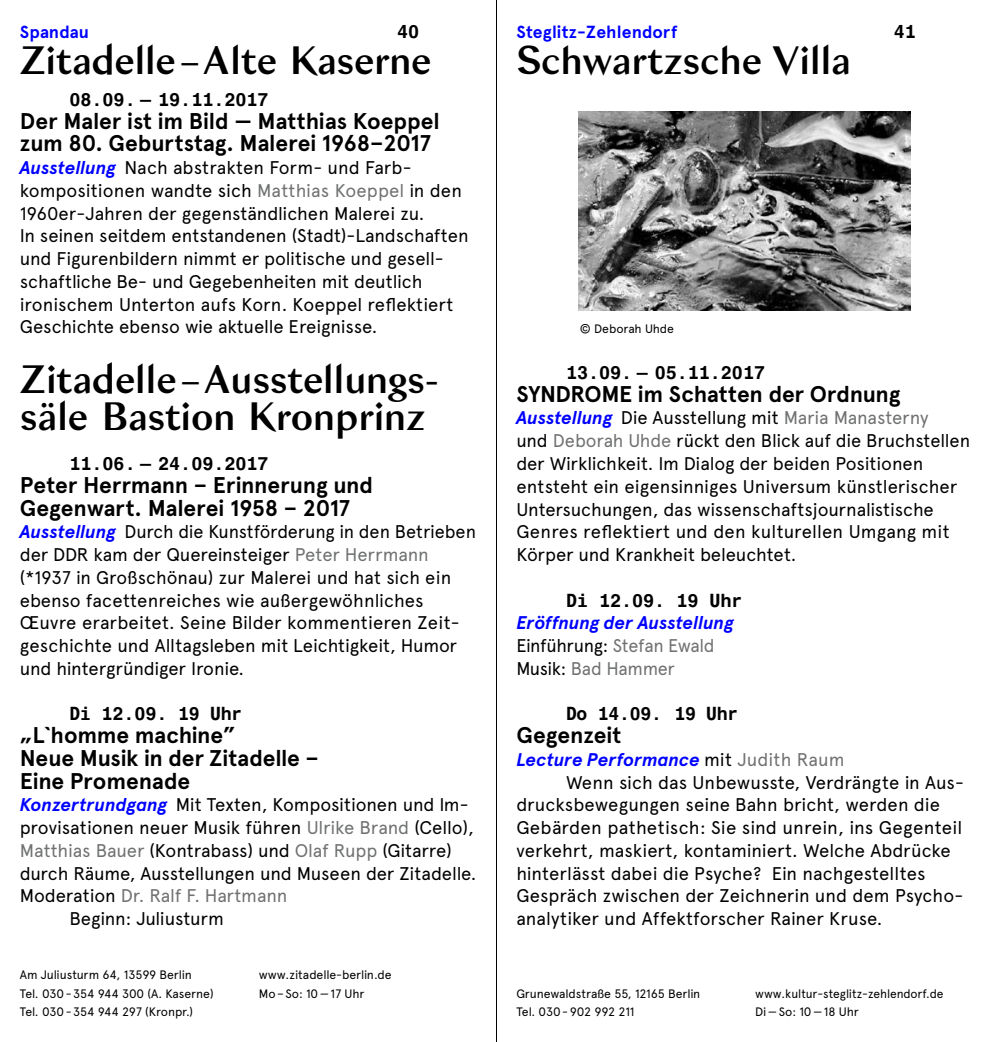
<style>
.page{position:relative;width:993px;height:1042px;background:#fff}
.page>*{position:absolute;margin:0;border:0;box-sizing:border-box;transform-origin:0 0}
.t1{font:38.5px/36.8px "Bagnard";letter-spacing:-.015em;color:#000}
.t2{font:700 22.75px/22.8px "Apercu Pro";letter-spacing:-.005em;color:#000}
.t3{font:18.38px/22.8px "Apercu Pro";letter-spacing:-.005em;color:#000}
.t4{font:700 18.38px "Helvetica Monospaced Pro";color:#000}
.t5{font:italic 700 18.38px/22.8px "Apercu Pro";letter-spacing:-.005em;color:#00f}
.t6{font:18.38px "Apercu Pro";letter-spacing:-.005em;color:#707172}
.t7{font:700 17.5px "Apercu Pro";letter-spacing:.005em;color:#00f}
.t8{font:12.25px/18.4px "Apercu Pro";letter-spacing:-.01em;color:#000}
.s1{font-family:"Myriad Pro"}
.s2{font-weight:700;font-style:italic;color:#00f}
.s3{color:#707172}
.s4{color:#000}
.s5{font-weight:400;font-style:normal;color:#000}
.s6{font-weight:400;font-style:normal;color:#707172}
</style>
<div class="page">
<hr style="left:496px;top:0;width:1px;height:1042px;background:#000">
<img style="left:578px;top:111px;width:332px;height:200px">
<p class="t7" style="left:20px;top:18px;width:71px">Spandau</p>
<p class="t4" style="left:397px;top:20px;width:24px">40</p>
<p class="t4" style="left:893px;top:20px;width:24px">41</p>
<h1 class="t1" style="left:20px;top:43px;width:413px">Zitadelle<span class="s1">–</span>Alte Kaserne</h1>
<p class="t4" style="left:69px;top:88px;width:200px">08.09. —-- 19.11.2017</p>
<p class="t2" style="left:20px;top:109px;width:421px">Der Maler ist im Bild — Matthias Koeppel zum 80. Geburtstag. Malerei 1968–2017</p>
<p class="t3" style="left:20px;top:155px;width:450px"><span class="s2">Ausstellung</span> Nach abstrakten Form- und Farb&shy;kompositionen wandte sich <span class="s3">Matthias Koeppel</span> in den 1960er-Jahren der gegenständlichen Malerei zu.<br>In seinen seitdem entstandenen (Stadt)-Landschaften und Figurenbildern nimmt er politische und gesell&shy;schaftliche Be- und Gegebenheiten mit deutlich ironischem Unterton aufs Korn. Koeppel reflektiert Geschichte ebenso wie aktuelle Ereignisse.</p>
<h1 class="t1" style="left:20px;top:361px;width:421px">Zitadelle<span class="s1">–</span>Ausstellungs&shy;säle Bastion Kronprinz</h1>
<p class="t4" style="left:69px;top:452px;width:200px">11.06. — 24.09.2017</p>
<p class="t2" style="left:20px;top:473px;width:355px">Peter Herrmann – Erinnerung und<br>Gegenwart. Malerei 1958 – 2017</p>
<p class="t3" style="left:20px;top:519px;width:457px"><span class="s2">Ausstellung</span> Durch die Kunstförderung in den Betrieben der DDR kam der Quereinsteiger <span class="s3">Peter Herrmann </span>(*1937 in Großschönau) zur Malerei und hat sich ein ebenso facettenreiches wie außergewöhnliches Œuvre erarbeitet. Seine Bilder kommentieren Zeit&shy;geschichte und Alltagsleben mit Leichtigkeit, Humor und hintergründiger Ironie.</p>
<p class="t4" style="left:69px;top:702px;width:174px">Di 12.09. 19 Uhr</p>
<p class="t2" style="left:20px;top:723px;width:300px">„L`homme machine”<br>Neue Musik in der Zitadelle –<br>Eine Promenade</p>
<p class="t3" style="left:20px;top:792px;width:450px"><span class="s2">Konzertrundgang</span> Mit Texten, Kompositionen und Im-</p>
<p class="t3" style="left:20px;top:815px;width:455px">provisationen neuer Musik führen <span class="s3">Ulrike Brand</span> (Cello),</p>
<p class="t3" style="left:20px;top:838px;width:433px"><span class="s3">Matthias Bauer</span> (Kontrabass) und <span class="s3">Olaf Rupp</span> (Gitarre)</p>
<p class="t3" style="left:20px;top:860px;width:458px">durch Räume, Ausstellungen und Museen der Zitadelle.</p>
<p class="t6" style="left:20px;top:882px;width:269px"><span class="s4">Moderation</span> Dr. Ralf F. Hartmann</p>
<p class="t3" style="left:69px;top:906px;width:156px">Beginn: Juliusturm</p>
<p class="t7" style="left:516px;top:18px;width:163px">Steglitz-Zehlendorf</p>
<h1 class="t1" style="left:516px;top:43px;width:335px">Schwartzsche Villa</h1>
<p class="t8" style="left:579px;top:319px;width:96px">© Deborah Uhde</p>
<p class="t4" style="left:566px;top:361px;width:200px">13.09. — 05.11.2017</p>
<p class="t2" style="left:516px;top:382px;width:385px">SYNDROME im Schatten der Ordnung</p>
<p class="t3" style="left:516px;top:405px;width:455px"><span class="s2">Ausstellung</span> Die Ausstellung mit <span class="s3">Maria Manasterny<br></span>und <span class="s3">Deborah Uhde</span> rückt den Blick auf die Bruchstellen der Wirklichkeit. Im Dialog der beiden Positionen entsteht ein eigensinniges Universum künstlerischer Untersuchungen, das wissenschaftsjournalistische Genres reflektiert und den kulturellen Umgang mit Körper und Krankheit beleuchtet.</p>
<p class="t4" style="left:566px;top:589px;width:178px">Di 12.09. 19 Uhr</p>
<p class="t5" style="left:516px;top:611px;width:219px">Eröffnung der Ausstellung<br><span class="s5">Einführung:</span> <span class="s6">Stefan Ewald<br></span><span class="s5">Musik:</span> <span class="s6">Bad Hammer</span></p>
<p class="t4" style="left:566px;top:702px;width:174px">Do 14.09. 19 Uhr</p>
<p class="t2" style="left:516px;top:723px;width:107px">Gegenzeit</p>
<p class="t5" style="left:516px;top:747px;width:330px">Lecture Performance <span class="s5">mit</span> <span class="s6">Judith Raum</span></p>
<p class="t3" style="left:566px;top:769px;width:397px">Wenn sich das Unbewusste, Verdrä ngte in Aus-</p>
<p class="t3" style="left:516px;top:792px;width:425px">drucksbewegungen seine Bahn bricht, werden die</p>
<p class="t3" style="left:516px;top:815px;width:447px">Gebärden pathetisch: Sie sind unrein, ins Gegenteil</p>
<p class="t3" style="left:516px;top:838px;width:436px">verkehrt, maskiert, kontaminiert. Welche Abdrücke</p>
<p class="t3" style="left:516px;top:860px;width:410px">hinterlässt dabei die Psyche? Ein nachgestelltes</p>
<p class="t3" style="left:516px;top:883px;width:448px">Gespräch zwischen der Zeichnerin und dem Psycho-</p>
<p class="t3" style="left:516px;top:906px;width:367px">analytiker und Affektforscher Rainer Kruse.</p>
<p class="t8" style="left:20px;top:965px;width:195px">Am Juliusturm 64, 13599 Berlin<br>Tel. 030-354 944 300 (A. Kaserne)<br>Tel. 030-354 944 297 (Kronpr.)</p>
<p class="t8" style="left:259px;top:965px;width:134px">www.zitadelle-berlin.de<br>Mo–So: 10—17 Uhr</p>
<p class="t8" style="left:516px;top:983px;width:185px">Grunewaldstraße 55, 12165 Berlin<br>Tel. 030-902 992 211</p>
<p class="t8" style="left:755px;top:983px;width:190px">www.kultur-steglitz-zehlendorf.de<br>Di—So: 10—18 Uhr</p>
</div>
